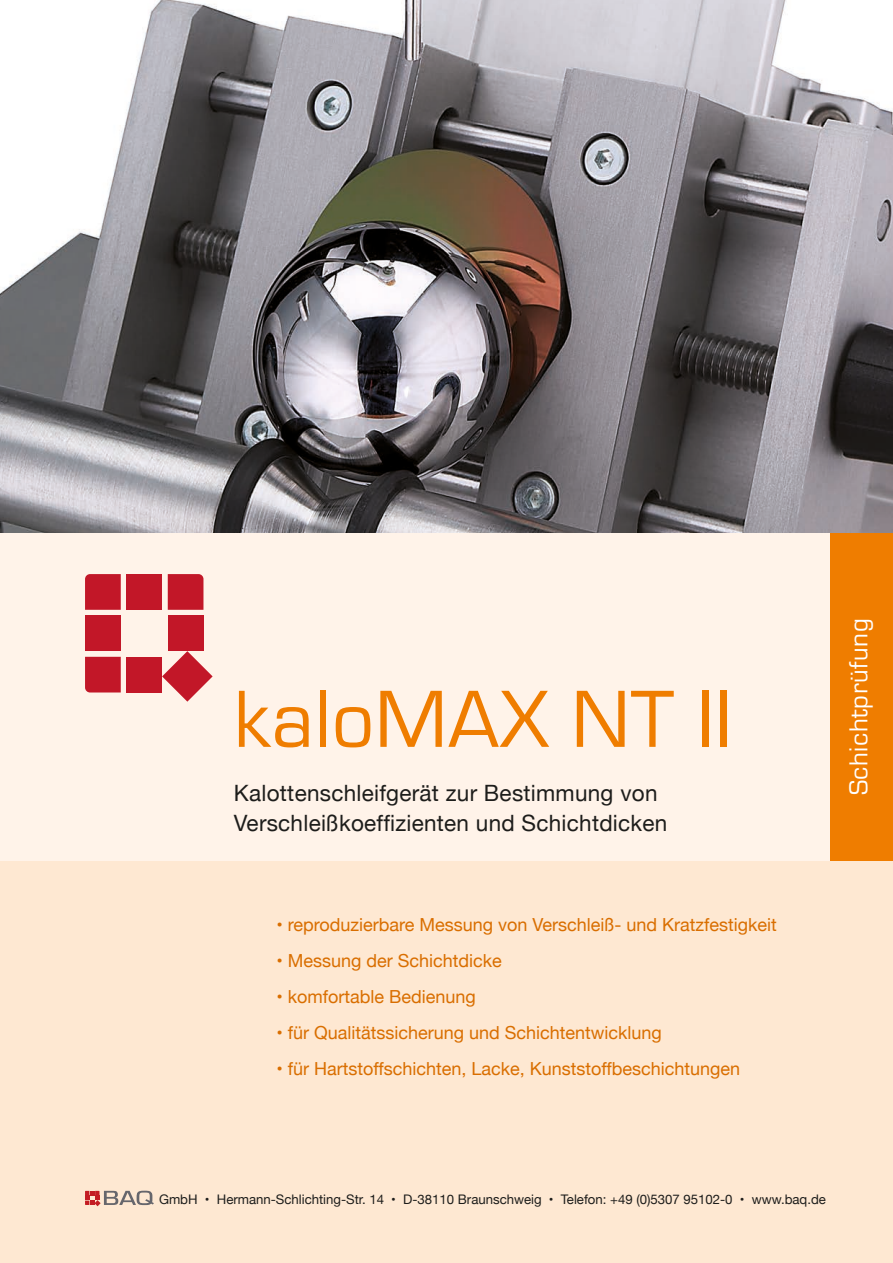
<style>
.page{position:relative;width:893px;height:1263px;background:#fff}
.page>*{position:absolute;margin:0;border:0;box-sizing:border-box;transform-origin:0 0}
.t1{font:84px "Eurostile T";letter-spacing:.01em;color:#ef7d00}
.t2{font:27px "Eurostile T";letter-spacing:.02em;color:#fff}
.t3{font:22.5px "Helvetica Neue";letter-spacing:.01em;color:#1d1d1b}
.t4{font:18px "Helvetica Neue";color:#d96e00}
.t5{font:13.2px "Helvetica Neue";color:#1d1d1b}
</style>
<div class="page">
<img style="left:0;top:0;width:893px;height:533px">
<div style="left:0;top:533px;width:893px;height:329px;background:#fff3e9"></div>
<div style="left:831px;top:533px;width:62px;height:339px;background:#ef7d00"></div>
<div style="left:0;top:861px;width:893px;height:402px;background:#fee8d2"></div>
<div style="left:85px;top:615px;width:36px;height:36px;background:#c21728"></div>
<div style="left:126px;top:657px;width:36px;height:35px;background:#c21728"></div>
<div style="left:126px;top:574px;width:36px;height:36px;background:#c21728"></div>
<svg style="left:162px;top:651px;width:51px;height:51px"></svg>
<div style="left:168px;top:615px;width:35px;height:36px;background:#c21728"></div>
<svg style="left:85px;top:574px;width:36px;height:36px"></svg>
<svg style="left:168px;top:574px;width:35px;height:36px"></svg>
<svg style="left:85px;top:657px;width:36px;height:35px"></svg>
<svg style="left:85px;top:1191px;width:69px;height:15px"></svg>
<p class="t1" style="left:234px;top:674px;width:499px">kaloMAX NT II</p>
<p class="t3" style="left:234px;top:777px;width:425px">Kalottenschleifgerät zur Bestimmung von</p>
<p class="t3" style="left:234px;top:807px;width:435px">Verschleißkoeffizienten und Schichtdicken</p>
<p class="t4" style="left:276px;top:912px;width:502px">• reproduzierbare Messung von Verschleiß- und Kratzfestigkeit</p>
<p class="t4" style="left:276px;top:948px;width:227px">• Messung der Schichtdicke</p>
<p class="t4" style="left:276px;top:984px;width:201px">• komfortable Bedienung</p>
<p class="t4" style="left:276px;top:1020px;width:387px">• für Qualitätssicherung und Schichtentwicklung</p>
<p class="t4" style="left:276px;top:1056px;width:465px">• für Hartstoffschichten, Lacke, Kunststoffbeschichtungen</p>
<p class="t2" style="left:844px;top:795px;width:178px;rotate:-90deg">Schichtprüfung</p>
<p class="t5" style="left:159px;top:1190px;width:668px">GmbH • Hermann-Schlichting-Str. 14 • D-38110 Braunschweig • Telefon: +49 (0)5307 95102-0 • www.baq.de</p>
</div>
